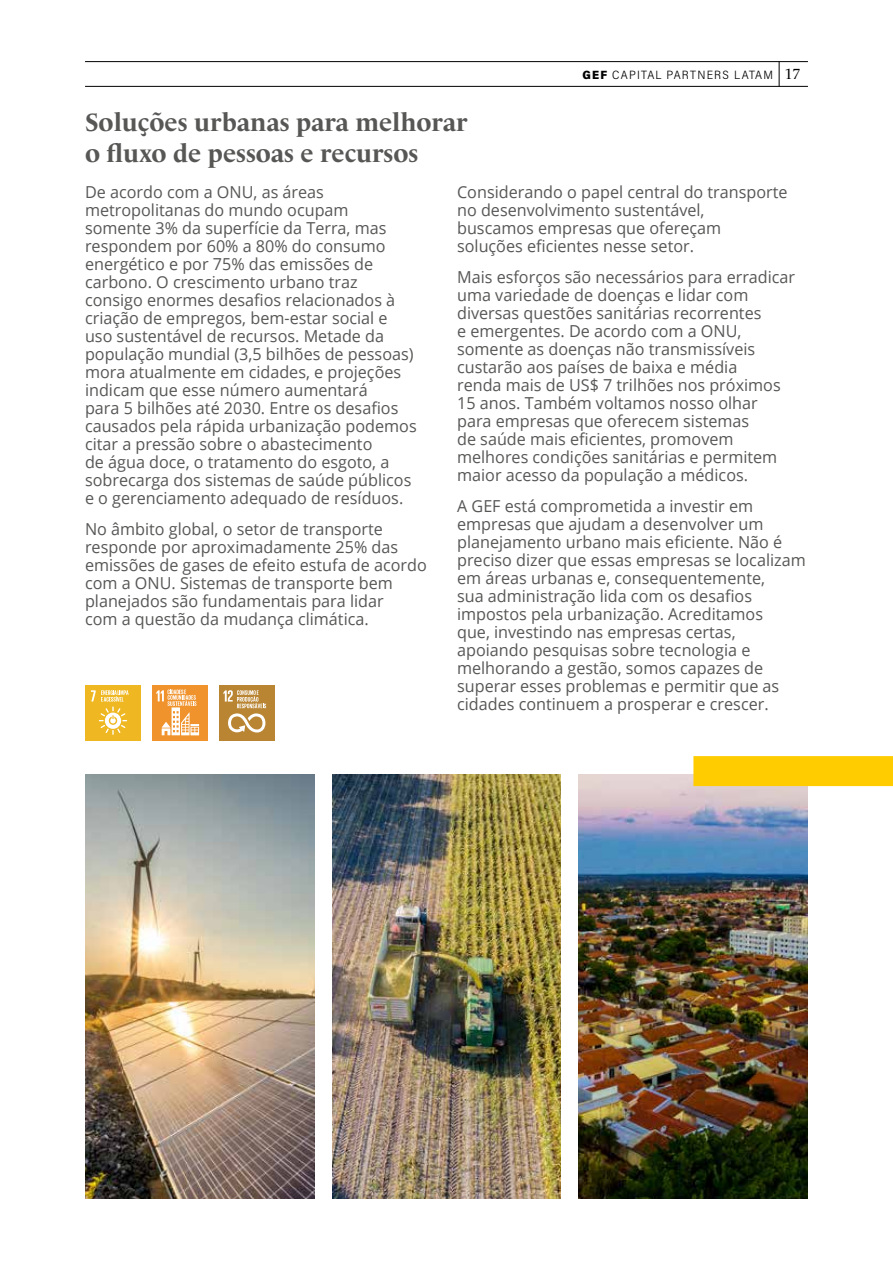
<style>
.page{position:relative;width:893px;height:1263px;background:#fff}
.page>*{position:absolute;margin:0;border:0;box-sizing:border-box;transform-origin:0 0}
.t1{font:700 25.5px/30.6px "Le Monde Livre Cla Std";color:#575756}
.t2{font:16.5px/18px "Open Sans";color:#575756}
.t3{font:12px "Acumin Variable Concept";letter-spacing:.045em;color:#000}
.s1{font-family:"Le Monde Livre Cla Std";font-size:15px}
</style>
<div class="page">
<img style="left:85px;top:774px;width:229px;height:424px">
<img style="left:332px;top:774px;width:229px;height:424px">
<img style="left:579px;top:774px;width:229px;height:424px">
<div style="left:693px;top:756px;width:200px;height:30px;background:#fc0"></div>
<div style="left:85px;top:686px;width:56px;height:55px;background:#efb822"></div>
<svg style="left:91px;top:690px;width:38px;height:45px"></svg>
<div style="left:219px;top:686px;width:56px;height:55px;background:#b98532"></div>
<svg style="left:223px;top:690px;width:43px;height:42px"></svg>
<div style="left:152px;top:686px;width:56px;height:55px;background:#f0932c"></div>
<svg style="left:156px;top:689px;width:43px;height:46px"></svg>
<svg style="left:779px;top:62px;width:1px;height:24px"></svg>
<hr style="left:85px;top:61px;width:723px;height:1px;background:#000">
<hr style="left:85px;top:86px;width:723px;height:1px;background:#000">
<h1 class="t1" style="left:85px;top:107px;width:384px">Soluções urbanas para melhorar o fluxo de pessoas e recursos</h1>
<p class="t3" style="left:583px;top:66px;width:219px">GEF CAPITAL PARTNERS LATAM <span class="s1">17</span></p>
<p class="t2" style="left:85px;top:183px;width:333px">De acordo com a ONU, as áreas metropolitanas do mundo ocupam somente 3% da superfície da Terra, mas respondem por 60% a 80% do consumo energético e por 75% das emissões de carbono. O crescimento urbano traz consigo enormes desafios relacionados à criação de empregos, bem-estar social e uso sustentável de recursos. Metade da população mundial (3,5 bilhões de pessoas) mora atualmente em cidades, e projeções indicam que esse número aumentará<br>para 5 bilhões até 2030. Entre os desafios causados pela rápida urbanização podemos citar a pressão sobre o abastecimento<br>de água doce, o tratamento do esgoto, a sobrecarga dos sistemas de saúde públicos e o gerenciamento adequado de resíduos.</p>
<p class="t2" style="left:85px;top:520px;width:343px">No âmbito global, o setor de transporte responde por aproximadamente 25% das emissões de gases de efeito estufa de acordo com a ONU. Sistemas de transporte bem planejados são fundamentais para lidar<br>com a questão da mudança climática.</p>
<p class="t2" style="left:457px;top:183px;width:332px">Considerando o papel central do transporte no desenvolvimento sustentável,<br>buscamos empresas que ofereçam soluções eficientes nesse setor.</p>
<p class="t2" style="left:457px;top:268px;width:340px">Mais esforços são necessários para erradicar uma variedade de doenças e lidar com diversas questões sanitárias recorrentes<br>e emergentes. De acordo com a ONU, somente as doenças não transmissíveis custarão aos países de baixa e média<br>renda mais de US$ 7 trilhões nos próximos 15 anos. Também voltamos nosso olhar para empresas que oferecem sistemas<br>de saúde mais eficientes, promovem melhores condições sanitárias e permitem maior acesso da população a médicos.</p>
<p class="t2" style="left:457px;top:496px;width:350px">A GEF está comprometida a investir em empresas que ajudam a desenvolver um planejamento urbano mais eficiente. Não é preciso dizer que essas empresas se localizam em áreas urbanas e, consequentemente,<br>sua administração lida com os desafios impostos pela urbanização. Acreditamos<br>que, investindo nas empresas certas, apoiando pesquisas sobre tecnologia e melhorando a gestão, somos capazes de superar esses problemas e permitir que as cidades continuem a prosperar e crescer.</p>
</div>
